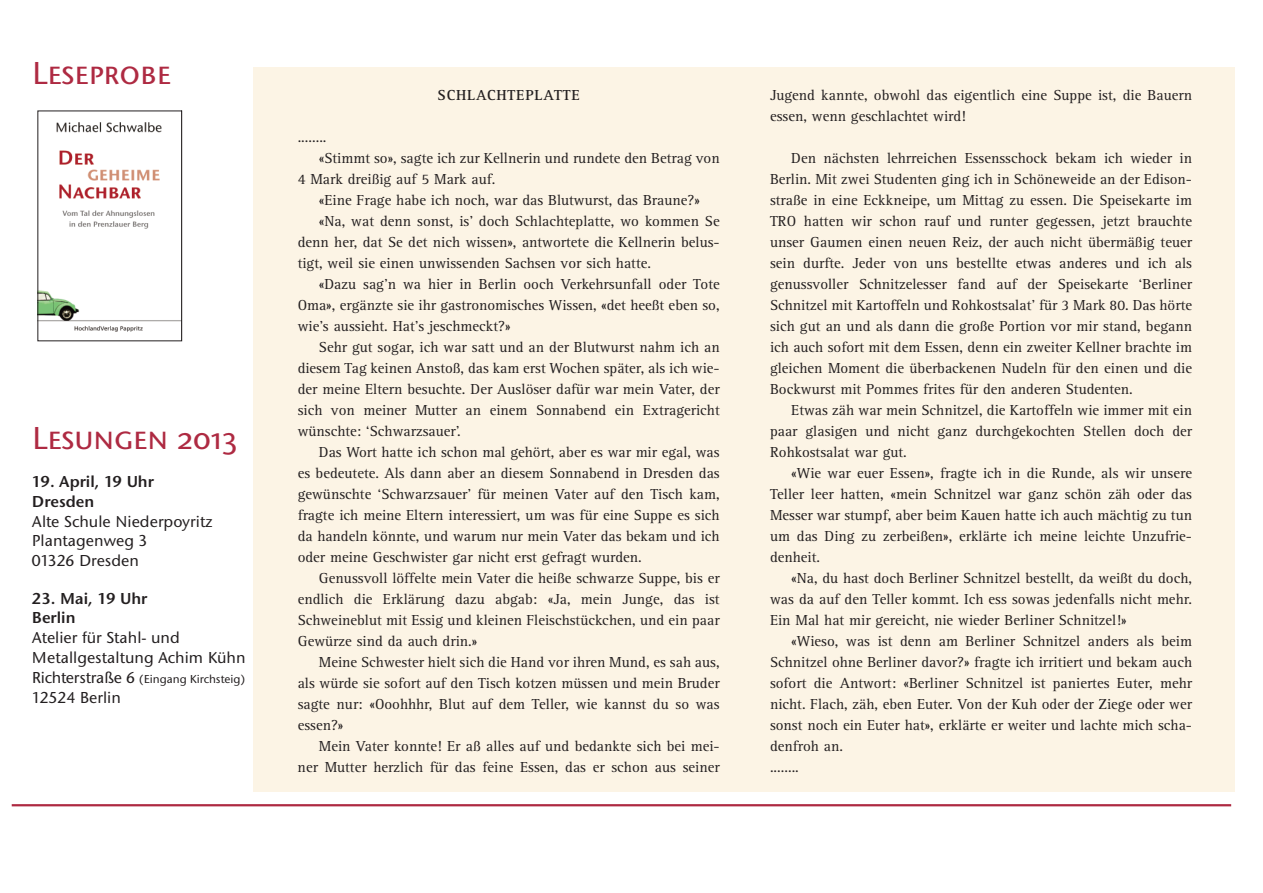
<style>
.page{position:relative;width:1263px;height:893px;background:#fff}
.page>*{position:absolute;margin:0;border:0;box-sizing:border-box;transform-origin:0 0}
.t1{font:500 33px "Stone Sans SC";color:#ae2a42}
.t2{font:500 16.5px/19.8px "Stone Sans";color:#231f20}
.t3{font:600 16.5px/19.8px "Stone Sans";color:#231f20}
.t4{font:15px/21px "Rotis Serif";color:#231f20;text-align:justify}
.t5{font:700 15px "Rotis Serif";letter-spacing:.055em;color:#231f20}
.t6{font:500 12px "Stone Sans";color:#231f20}
.s1{font-size:16.5px}
</style>
<div class="page">
<div style="left:253px;top:68px;width:981px;height:724px;background:#fcf4e5"></div>
<hr style="left:12px;top:804px;width:1219px;height:2px;background:#ae2a42">
<img style="left:39px;top:122px;width:141px;height:210px">
<div style="left:37px;top:111px;width:145px;height:230px;border:1px solid #231f20"></div>
<h1 class="t1" style="left:32px;top:53px;width:140px">Leseprobe</h1>
<h1 class="t1" style="left:32px;top:418px;width:207px">Lesungen 2013</h1>
<p class="t3" style="left:32px;top:471px;width:123px">19. April, 19 Uhr<br>Dresden</p>
<p class="t2" style="left:32px;top:511px;width:182px">Alte Schule Niederpoyritz<br>Plantagenweg 3<br>01326 Dresden</p>
<p class="t3" style="left:32px;top:588px;width:117px">23. Mai, 19 Uhr<br>Berlin</p>
<p class="t2" style="left:32px;top:628px;width:215px">Atelier für Stahl- und<br>Metallgestaltung Achim Kühn</p>
<p class="t6" style="left:32px;top:672px;width:215px"><span class="s1">Richterstraße 6</span> (Eingang Kirchsteig)</p>
<p class="t2" style="left:32px;top:687px;width:90px">12524 Berlin</p>
<p class="t5" style="left:437px;top:90px;width:144px">SCHLACHTEPLATTE</p>
<p class="t4" style="left:298px;top:128px;width:30px">........</p>
<p class="t4" style="left:319px;top:149px;width:402px">«Stimmt so», sagte ich zur Kellnerin und rundete den Betrag von</p>
<p class="t4" style="left:298px;top:170px;width:199px">4 Mark dreißig auf 5 Mark auf.</p>
<p class="t4" style="left:319px;top:191px;width:383px">«Eine Frage habe ich noch, war das Blutwurst, das Braune?»</p>
<p class="t4" style="left:319px;top:212px;width:402px">«Na, wat denn sonst, is’ doch Schlachteplatte, wo kommen Se</p>
<p class="t4" style="left:298px;top:233px;width:424px">denn her, dat Se det nich wissen», antwortete die Kellnerin belus-</p>
<p class="t4" style="left:298px;top:254px;width:355px">tigt, weil sie einen unwissenden Sachsen vor sich hatte.</p>
<p class="t4" style="left:319px;top:275px;width:402px">«Dazu sag’n wa hier in Berlin ooch Verkehrsunfall oder Tote</p>
<p class="t4" style="left:298px;top:296px;width:424px">Oma», ergänzte sie ihr gastronomisches Wissen, «det heeßt eben so,</p>
<p class="t4" style="left:298px;top:317px;width:214px">wie’s aussieht. Hat’s jeschmeckt?»</p>
<p class="t4" style="left:319px;top:338px;width:402px">Sehr gut sogar, ich war satt und an der Blutwurst nahm ich an</p>
<p class="t4" style="left:298px;top:359px;width:423px">diesem Tag keinen Anstoß, das kam erst Wochen später, als ich wie-</p>
<p class="t4" style="left:298px;top:380px;width:424px">der meine Eltern besuchte. Der Auslöser dafür war mein Vater, der</p>
<p class="t4" style="left:298px;top:401px;width:424px">sich von meiner Mutter an einem Sonnabend ein Extragericht</p>
<p class="t4" style="left:298px;top:422px;width:165px">wünschte: ‘Schwarzsauer’.</p>
<p class="t4" style="left:319px;top:443px;width:402px">Das Wort hatte ich schon mal gehört, aber es war mir egal, was</p>
<p class="t4" style="left:298px;top:464px;width:423px">es bedeutete. Als dann aber an diesem Sonnabend in Dresden das</p>
<p class="t4" style="left:298px;top:485px;width:423px">gewünschte ‘Schwarzsauer’ für meinen Vater auf den Tisch kam,</p>
<p class="t4" style="left:298px;top:506px;width:424px">fragte ich meine Eltern interessiert, um was für eine Suppe es sich</p>
<p class="t4" style="left:298px;top:527px;width:424px">da handeln könnte, und warum nur mein Vater das bekam und ich</p>
<p class="t4" style="left:298px;top:548px;width:346px">oder meine Geschwister gar nicht erst gefragt wurden.</p>
<p class="t4" style="left:319px;top:569px;width:402px">Genussvoll löffelte mein Vater die heiße schwarze Suppe, bis er</p>
<p class="t4" style="left:298px;top:590px;width:423px">endlich die Erklärung dazu abgab: «Ja, mein Junge, das ist</p>
<p class="t4" style="left:298px;top:611px;width:424px">Schweineblut mit Essig und kleinen Fleischstückchen, und ein paar</p>
<p class="t4" style="left:298px;top:632px;width:181px">Gewürze sind da auch drin.»</p>
<p class="t4" style="left:319px;top:653px;width:402px">Meine Schwester hielt sich die Hand vor ihren Mund, es sah aus,</p>
<p class="t4" style="left:298px;top:674px;width:424px">als würde sie sofort auf den Tisch kotzen müssen und mein Bruder</p>
<p class="t4" style="left:298px;top:695px;width:423px">sagte nur: «Ooohhhr, Blut auf dem Teller, wie kannst du so was</p>
<p class="t4" style="left:298px;top:716px;width:47px">essen?»</p>
<p class="t4" style="left:319px;top:737px;width:402px">Mein Vater konnte! Er aß alles auf und bedankte sich bei mei-</p>
<p class="t4" style="left:298px;top:758px;width:424px">ner Mutter herzlich für das feine Essen, das er schon aus seiner</p>
<p class="t4" style="left:770px;top:86px;width:424px">Jugend kannte, obwohl das eigentlich eine Suppe ist, die Bauern essen, wenn geschlachtet wird!</p>
<p class="t4" style="left:770px;top:149px;width:424px;text-indent:21px">Den nächsten lehrreichen Essensschock bekam ich wieder in Berlin. Mit zwei Studenten ging ich in Schöneweide an der Edison&shy;straße in eine Eckkneipe, um Mittag zu essen. Die Speisekarte im TRO hatten wir schon rauf und runter gegessen, jetzt brauchte unser Gaumen einen neuen Reiz, der auch nicht übermäßig teuer sein durfte. Jeder von uns bestellte etwas anderes und ich als genussvoller Schnitzelesser fand auf der Speisekarte ‘Berliner Schnitzel mit Kartoffeln und Rohkostsalat’ für 3 Mark 80. Das hörte sich gut an und als dann die große Portion vor mir stand, begann ich auch sofort mit dem Essen, denn ein zweiter Kellner brachte im gleichen Moment die überbackenen Nudeln für den einen und die Bockwurst mit Pommes frites für den anderen Studenten.</p>
<p class="t4" style="left:770px;top:401px;width:423px;text-indent:21px">Etwas zäh war mein Schnitzel, die Kartoffeln wie immer mit ein paar glasigen und nicht ganz durchgekochten Stellen doch der Rohkostsalat war gut.</p>
<p class="t4" style="left:770px;top:464px;width:424px;text-indent:21px">«Wie war euer Essen», fragte ich in die Runde, als wir unsere Teller leer hatten, «mein Schnitzel war ganz schön zäh oder das Messer war stumpf, aber beim Kauen hatte ich auch mächtig zu tun um das Ding zu zerbeißen», erklärte ich meine leichte Unzufrie&shy;denheit.</p>
<p class="t4" style="left:770px;top:569px;width:423px;text-indent:21px">«Na, du hast doch Berliner Schnitzel bestellt, da weißt du doch, was da auf den Teller kommt. Ich ess sowas jedenfalls nicht mehr.<br>Ein Mal hat mir gereicht, nie wieder Berliner Schnitzel!»</p>
<p class="t4" style="left:770px;top:632px;width:424px;text-align:left;text-indent:21px">«Wieso, was ist denn am Berliner Schnitzel anders als beim Schnitzel ohne Berliner davor?» fragte ich irritiert und bekam auch sofort die Antwort: «Berliner Schnitzel ist paniertes Euter, mehr nicht. Flach, zäh, eben Euter. Von der Kuh oder der Ziege oder wer sonst noch ein Euter hat», erklärte er weiter und lachte mich scha&shy;denfroh an.<br>........</p>
</div>
